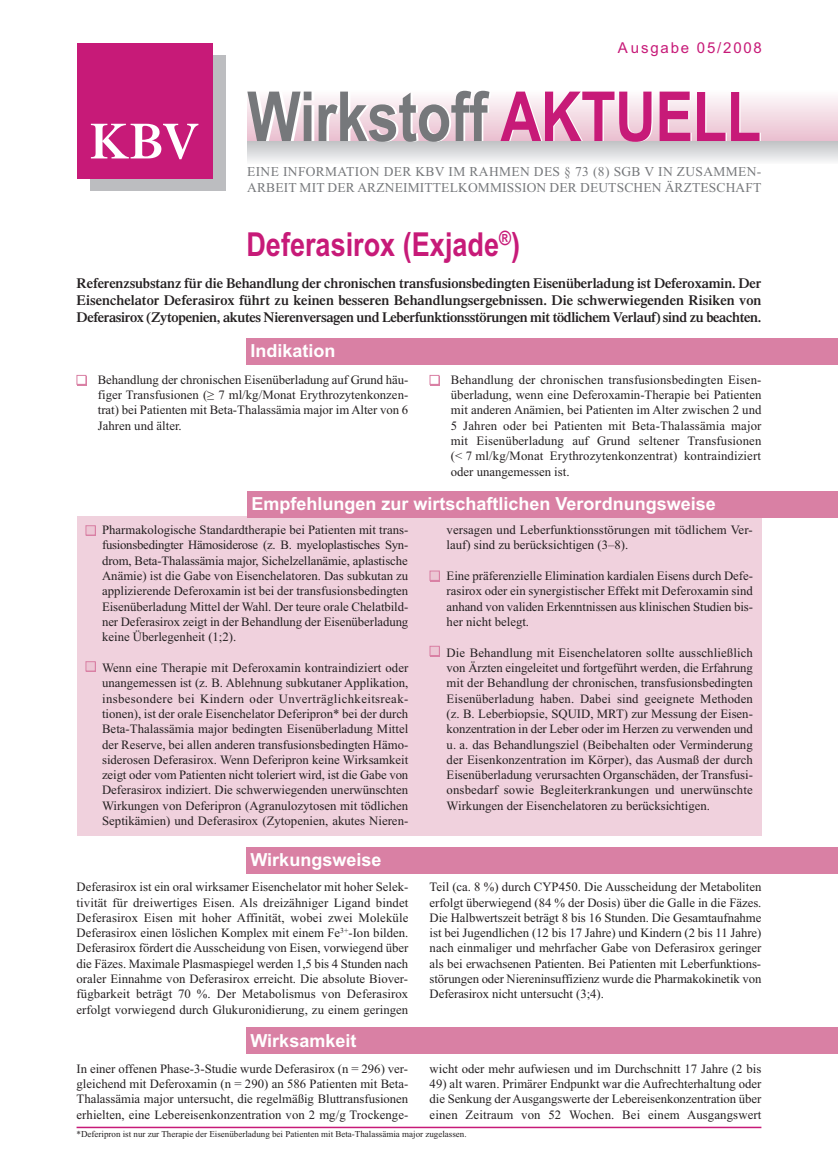
<style>
.page{position:relative;width:838px;height:1170px;background:#fff}
.page>*{position:absolute;margin:0;border:0;box-sizing:border-box;transform-origin:0 0}
.t1{font:700 69px "Arial Narrow";letter-spacing:-.01em;color:#76787b}
.t2{font:700 33px "Arial Narrow";color:#c71a78}
.t3{font:700 18px "Arial";color:#fff}
.t4{font:15px "Arial";letter-spacing:.12em;color:#c71a78}
.t5{font:600 14.25px/17.1px "Times LT Std";letter-spacing:-.02em;color:#231f20;text-align:justify}
.t6{font:13.5px/16.2px "Times New Roman";letter-spacing:.01em;color:#76787b}
.t7{font:12.75px/15.3px "Times New Roman";color:#231f20;text-align:justify}
.t8{font:9px "Times New Roman";color:#231f20}
.s1{color:#c71a78}
</style>
<div class="page">
<div style="left:77px;top:516px;width:684px;height:319px;background:#f0d1dd"></div>
<div style="left:86px;top:526px;width:10px;height:10px;background:#d980a4"></div>
<div style="left:86px;top:526px;width:9px;height:8px;background:#ecc6d4"></div>
<div style="left:86px;top:525px;width:10px;height:10px;border:1px solid #d980a4"></div>
<div style="left:247px;top:141px;width:591px;height:22px;background:linear-gradient(to bottom,#c0c1c4,#f3f4f5)"></div>
<div style="left:247px;top:91px;width:591px;height:50px;background:linear-gradient(to bottom,#fefbfc,#eabfd0)"></div>
<div style="left:90px;top:56px;width:135px;height:135px;background:#bcbdc0"></div>
<div style="left:77px;top:43px;width:135px;height:135px;background:#c71a78"></div>
<div style="left:246px;top:338px;width:592px;height:26px;background:#d980a4"></div>
<div style="left:77px;top:376px;width:10px;height:9px;background:#d980a4"></div>
<div style="left:77px;top:376px;width:8px;height:8px;background:#fff"></div>
<div style="left:77px;top:375px;width:9px;height:10px;border:1px solid #d980a4"></div>
<div style="left:430px;top:376px;width:10px;height:9px;background:#d980a4"></div>
<div style="left:430px;top:376px;width:8px;height:8px;background:#fff"></div>
<div style="left:429px;top:375px;width:10px;height:10px;border:1px solid #d980a4"></div>
<div style="left:247px;top:491px;width:591px;height:26px;background:#d980a4"></div>
<div style="left:86px;top:662px;width:10px;height:10px;background:#d980a4"></div>
<div style="left:86px;top:662px;width:9px;height:8px;background:#ecc6d4"></div>
<div style="left:86px;top:661px;width:10px;height:10px;border:1px solid #d980a4"></div>
<div style="left:430px;top:571px;width:10px;height:10px;background:#d980a4"></div>
<div style="left:430px;top:571px;width:9px;height:9px;background:#ecc6d4"></div>
<div style="left:429px;top:570px;width:11px;height:10px;border:1px solid #d980a4"></div>
<div style="left:430px;top:646px;width:9px;height:9px;background:#ecc6d4"></div>
<div style="left:429px;top:646px;width:11px;height:10px;border:1px solid #d980a4"></div>
<div style="left:246px;top:847px;width:592px;height:26px;background:#d980a4"></div>
<div style="left:246px;top:1027px;width:592px;height:26px;background:#d980a4"></div>
<hr style="left:77px;top:1126px;width:684px;height:2px;background:#c71a78">
<p class="t4" style="left:618px;top:39px;width:145px">Ausgabe 05/2008</p>
<h1 class="t1" style="left:90px;top:77px;width:673px"><sub>KBV</sub> Wirkstoff <span class="s1">AKTUELL</span></h1>
<p class="t6" style="left:247px;top:163px;width:516px">EINE INFORMATION DER KBV IM RAHMEN DES § 73 (8) SGB V IN ZUSAMMEN-<br>ARBEIT MIT DER ARZNEIMITTELKOMMISSION DER DEUTSCHEN ÄRZTESCHAFT</p>
<h2 class="t2" style="left:246px;top:225px;width:275px">Deferasirox (Exjade<sup>®</sup>)</h2>
<p class="t5" style="left:77px;top:276px;width:686px">Referenzsubstanz für die Behandlung der chronischen transfusionsbedingten Eisenüberladung ist Deferoxamin. Der Eisenchelator Deferasirox führt zu keinen besseren Behandlungsergebnissen. Die schwerwiegenden Risiken von Deferasirox (Zytopenien, akutes Nierenversagen und Leberfunktionsstörungen mit tödlichem Verlauf) sind zu beachten.</p>
<h3 class="t3" style="left:250px;top:340px;width:87px">Indikation</h3>
<p class="t7" style="left:451px;top:372px;width:312px">Behandlung der chronischen transfusionsbedingten Eisen&shy;überladung, wenn eine Deferoxamin-Therapie bei Patienten mit anderen Anämien, bei Patienten im Alter zwischen 2 und 5 Jahren oder bei Patienten mit Beta-Thalassämia major mit Eisenüberladung auf Grund seltener Transfusionen (&lt; 7 ml/kg/Monat Erythrozytenkonzentrat) kontraindiziert oder unangemessen ist.</p>
<h3 class="t3" style="left:251px;top:493px;width:466px">Empfehlungen zur wirtschaftlichen Verordnungsweise</h3>
<p class="t7" style="left:98px;top:372px;width:312px">Behandlung der chronischen Eisenüberladung auf Grund häu&shy;figer Transfusionen (≥ 7 ml/kg/Monat Erythrozytenkonzen&shy;trat) bei Patienten mit Beta-Thalassämia major im Alter von 6<br>Jahren und älter.</p>
<p class="t7" style="left:102px;top:522px;width:308px">Pharmakologische Standardtherapie bei Patienten mit trans&shy;fusionsbedingter Hämosiderose (z. B. myeloplastisches Syn&shy;drom, Beta-Thalassämia major, Sichelzellanämie, aplastische Anämie) ist die Gabe von Eisenchelatoren. Das subkutan zu applizierende Deferoxamin ist bei der transfusionsbedingten Eisenüberladung Mittel der Wahl. Der teure orale Chelatbild&shy;ner Deferasirox zeigt in der Behandlung der Eisenüberladung keine Überlegenheit (1;2).</p>
<p class="t7" style="left:102px;top:660px;width:308px">Wenn eine Therapie mit Deferoxamin kontraindiziert oder unangemessen ist (z. B. Ablehnung subkutaner Applikation, insbesondere bei Kindern oder Unverträglichkeitsreak&shy;tionen), ist der orale Eisenchelator Deferipron* bei der durch Beta-Thalassämia major bedingten Eisenüberladung Mittel der Reserve, bei allen anderen transfusionsbedingten Hämo&shy;siderosen Deferasirox. Wenn Deferipron keine Wirksamkeit zeigt oder vom Patienten nicht toleriert wird, ist die Gabe von Deferasirox indiziert. Die schwerwiegenden unerwünschten Wirkungen von Deferipron (Agranulozytosen mit tödlichen Septikämien) und Deferasirox (Zytopenien, akutes Nieren-</p>
<p class="t7" style="left:446px;top:522px;width:307px">versagen und Leberfunktionsstörungen mit tödlichem Ver&shy;lauf) sind zu berücksichtigen (3–8).</p>
<p class="t7" style="left:446px;top:568px;width:308px">Eine präferenzielle Elimination kardialen Eisens durch Defe&shy;rasirox oder ein synergistischer Effekt mit Deferoxamin sind anhand von validen Erkenntnissen aus klinischen Studien bis&shy;her nicht belegt.</p>
<p class="t7" style="left:446px;top:644px;width:308px">Die Behandlung mit Eisenchelatoren sollte ausschließlich von Ärzten eingeleitet und fortgeführt werden, die Erfahrung mit der Behandlung der chronischen, transfusionsbedingten Eisenüberladung haben. Dabei sind geeignete Methoden (z. B. Leberbiopsie, SQUID, MRT) zur Messung der Eisen&shy;konzentration in der Leber oder im Herzen zu verwenden und u. a. das Behandlungsziel (Beibehalten oder Verminderung der Eisenkonzentration im Körper), das Ausmaß der durch Eisenüberladung verursachten Organschäden, der Transfusi&shy;onsbedarf sowie Begleiterkrankungen und unerwünschte Wirkungen der Eisenchelatoren zu berücksichtigen.</p>
<h3 class="t3" style="left:250px;top:849px;width:132px">Wirkungsweise</h3>
<p class="t7" style="left:77px;top:879px;width:333px">Deferasirox ist ein oral wirksamer Eisenchelator mit hoher Selek&shy;tivität für dreiwertiges Eisen. Als dreizähniger Ligand bindet Deferasirox Eisen mit hoher Affinität, wobei zwei Moleküle Deferasirox einen löslichen Komplex mit einem Fe<sup>3+</sup>-Ion bilden.<br>Deferasirox fördert die Ausscheidung von Eisen, vorwiegend über die Fäzes. Maximale Plasmaspiegel werden 1,5 bis 4 Stunden nach oraler Einnahme von Deferasirox erreicht. Die absolute Biover&shy;fügbarkeit beträgt 70 %. Der Metabolismus von Deferasirox erfolgt vorwiegend durch Glukuronidierung, zu einem geringen</p>
<p class="t7" style="left:429px;top:879px;width:333px">Teil (ca. 8 %) durch CYP450. Die Ausscheidung der Metaboliten erfolgt überwiegend (84 % der Dosis) über die Galle in die Fäzes.<br>Die Halbwertszeit beträgt 8 bis 16 Stunden. Die Gesamtaufnahme ist bei Jugendlichen (12 bis 17 Jahre) und Kindern (2 bis 11 Jahre) nach einmaliger und mehrfacher Gabe von Deferasirox geringer als bei erwachsenen Patienten. Bei Patienten mit Leberfunktions&shy;störungen oder Niereninsuffizienz wurde die Pharmakokinetik von Deferasirox nicht untersucht (3;4).</p>
<h3 class="t3" style="left:250px;top:1029px;width:107px">Wirksamkeit</h3>
<p class="t7" style="left:77px;top:1060px;width:333px">In einer offenen Phase-3-Studie wurde Deferasirox (n = 296) ver&shy;gleichend mit Deferoxamin (n = 290) an 586 Patienten mit Beta-Thalassämia major untersucht, die regelmäßig Bluttransfusionen erhielten, eine Lebereisenkonzentration von 2 mg/g Trockenge-</p>
<p class="t7" style="left:429px;top:1060px;width:333px">wicht oder mehr aufwiesen und im Durchschnitt 17 Jahre (2 bis</p>
<p class="t7" style="left:429px;top:1075px;width:333px">49) alt waren. Primärer Endpunkt war die Aufrechterhaltung oder die Senkung der Ausgangswerte der Lebereisenkonzentration über einen Zeitraum von 52 Wochen. Bei einem Ausgangswert</p>
<p class="t8" style="left:77px;top:1128px;width:391px">*Deferipron ist nur zur Therapie der Eisenüberladung bei Patienten mit Beta-Thalassämia major zugelassen.</p>
</div>
